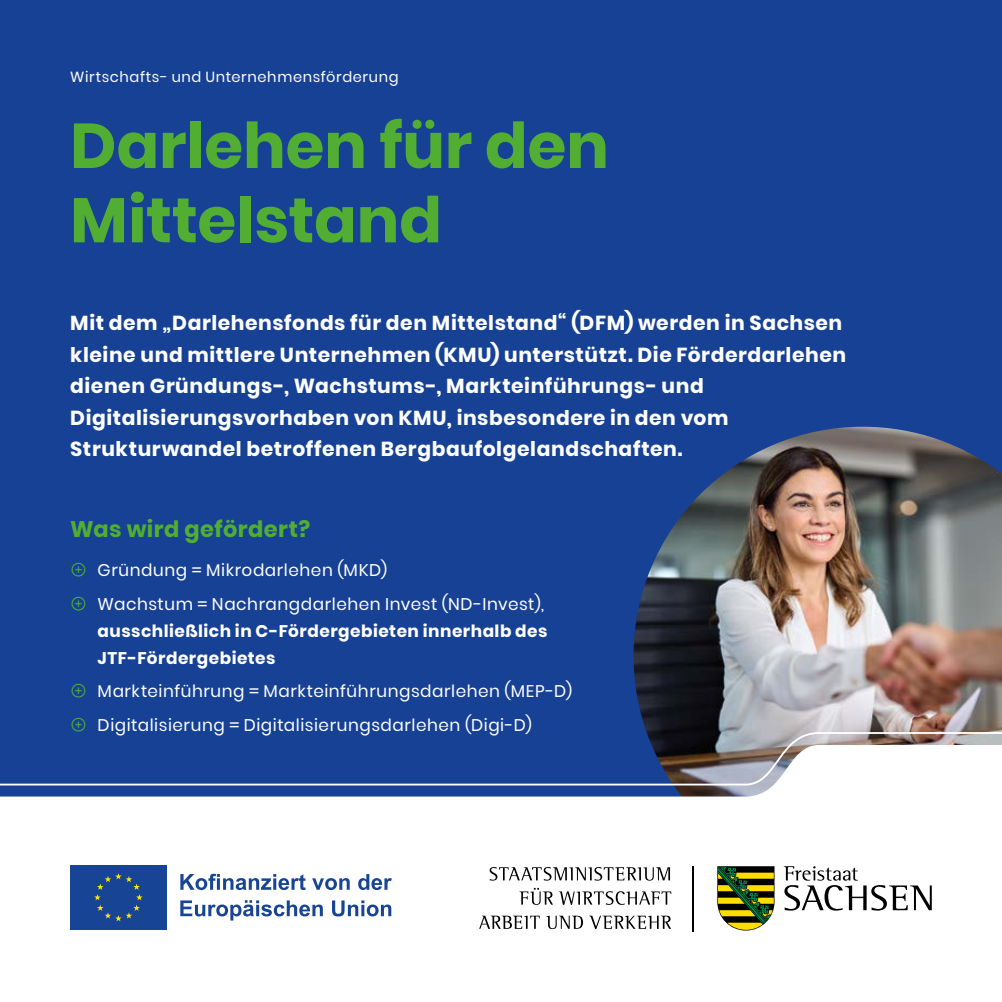
<style>
.page{position:relative;width:1002px;height:1002px;background:#fff}
.page>*{position:absolute;margin:0;border:0;box-sizing:border-box;transform-origin:0 0}
.HEAD_1_-_Rubrik_einzeilig_-_6_5pt{font:700 63px/74.2px "Poppins";letter-spacing:-.005em;color:#52ae32}
.Head_2_10_pt{font:700 22.5px "Poppins";letter-spacing:.02em;color:#52ae32}
.TEASER_-_9pt{font:700 20.25px/31.5px "Poppins";letter-spacing:.03em;color:#fff}
.t1{font:16.88px "Poppins";letter-spacing:.035em;color:#fff}
.t2{font:700 16.88px/27px "Poppins";letter-spacing:.03em;color:#fff}
.HEAD_1_-_Rubrik_einzeilig_-_6_5pt-2{font:14.62px "Poppins";letter-spacing:.04em;color:#fff}
.s1{font-family:"la solid 900";color:#52ae32}
.s2{font-family:"la solid 900";font-weight:400;color:#52ae32}
.s3{font-weight:400}
</style>
<div class="page">
<div style="left:0;top:0;width:1001px;height:830px;background:#164194"></div>
<img style="left:633px;top:426px;width:368px;height:306px">
<svg style="left:0;top:732px;width:1001px;height:200px;fill:#fff"></svg>
<svg style="left:783px;top:866px;width:148px;height:44px"></svg>
<svg style="left:717px;top:866px;width:57px;height:64px;background:#676f22"></svg>
<hr style="left:692px;top:865px;width:1px;height:66px;background:#000">
<svg style="left:489px;top:866px;width:181px;height:14px"></svg>
<svg style="left:519px;top:887px;width:152px;height:17px"></svg>
<svg style="left:479px;top:915px;width:60px;height:13px"></svg>
<svg style="left:546px;top:915px;width:37px;height:13px"></svg>
<svg style="left:589px;top:915px;width:82px;height:13px"></svg>
<div style="left:68px;top:863px;width:100px;height:68px;background:linear-gradient(to right,#174494,#174494)"></div>
<div style="left:70px;top:865px;width:96px;height:64px;background:#174494"></div>
<svg style="left:94px;top:873px;width:49px;height:48px"></svg>
<svg style="left:180px;top:873px;width:125px;height:16px"></svg>
<svg style="left:312px;top:878px;width:37px;height:11px"></svg>
<svg style="left:358px;top:873px;width:34px;height:16px"></svg>
<svg style="left:180px;top:900px;width:143px;height:20px"></svg>
<svg style="left:332px;top:900px;width:59px;height:16px"></svg>
<h1 class="HEAD_1_-_Rubrik_einzeilig_-_6_5pt-2" style="left:70px;top:69px;width:330px">Wirtschafts- und Unternehmensförderung</h1>
<h1 class="HEAD_1_-_Rubrik_einzeilig_-_6_5pt" style="left:70px;top:109px;width:540px">Darlehen für den<br>Mittelstand</h1>
<p class="TEASER_-_9pt" style="left:70px;top:307px;width:777px">Mit dem „Darlehensfonds für den Mittelstand“ (DFM) werden in Sachsen kleine und mittlere Unternehmen (KMU) unterstützt. Die Förderdarlehen dienen Gründungs-, Wachstums-, Markteinführungs- und Digitalisierungsvorhaben von KMU, insbesondere in den vom Strukturwandel betroffenen Bergbaufolgelandschaften.</p>
<h2 class="Head_2_10_pt" style="left:70px;top:515px;width:241px">Was wird gefördert?</h2>
<p class="t1" style="left:70px;top:560px;width:318px"><span class="s1">͖</span> Gründung = Mikrodarlehen (MKD)</p>
<p class="t2" style="left:98px;top:590px;width:451px;text-indent:-27px"><span class="s2">͖</span> <span class="s3">Wachstum = Nachrangdarlehen Invest (ND-Invest), </span>ausschließlich in C-Fördergebieten innerhalb des<br>JTF-Fördergebietes</p>
<p class="t1" style="left:70px;top:681px;width:503px"><span class="s1">͖</span> Markteinführung = Markteinführungsdarlehen (MEP-D)</p>
<p class="t1" style="left:70px;top:714px;width:463px"><span class="s1">͖</span> Digitalisierung = Digitalisierungsdarlehen (Digi-D)</p>
</div>
